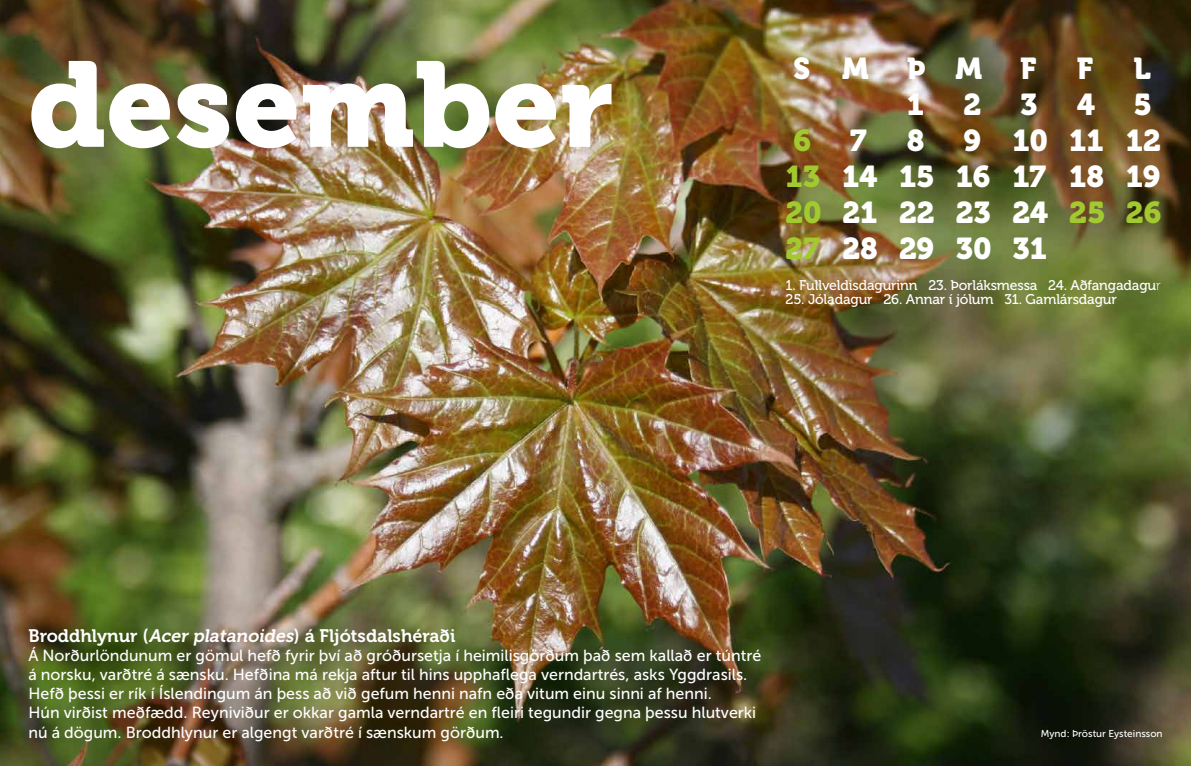
<style>
.page{position:relative;width:1191px;height:766px;background:#fff}
.page>*{position:absolute;margin:0;border:0;box-sizing:border-box;transform-origin:0 0}
.t1{font:120px "Museo 900";color:#fff}
.t2{font:30px/36px "Museo 900";letter-spacing:-.005em;color:#fff;text-align:justify}
.t3{font:30px "Museo 900";color:#a2c930}
.t4{font:18px "Museo 700";color:#fff}
.t5{font:16px/19.2px "Museo Sans 500";color:#fff}
.t6{font:14px "Museo 500";letter-spacing:-.01em;color:#fff}
.t7{font:10px "Museo Sans 500";color:#fff}
.s1{color:#a2c930}
.s2{font-family:"Museo 100"}
.s3{font-style:italic}
</style>
<div class="page">
<img style="left:0;top:0;width:1191px;height:765px">
<h1 class="t1" style="left:28px;top:37px;width:587px">desember</h1>
<h2 class="t2" style="left:793px;top:51px;width:77px">S M</h2>
<h2 class="t2" style="left:906px;top:51px;width:77px">Þ M</h2>
<h2 class="t2" style="left:1020px;top:51px;width:18px">F</h2>
<h2 class="t2" style="left:1076px;top:51px;width:18px">F</h2>
<h2 class="t2" style="left:1133px;top:51px;width:19px">L</h2>
<h2 class="t2" style="left:906px;top:87px;width:19px">1</h2>
<h2 class="t2" style="left:963px;top:87px;width:19px">2</h2>
<h2 class="t2" style="left:1020px;top:87px;width:19px">3</h2>
<h2 class="t2" style="left:1077px;top:87px;width:20px">4</h2>
<h2 class="t2" style="left:1133px;top:87px;width:20px">5</h2>
<h2 class="t3" style="left:793px;top:124px;width:19px">6</h2>
<h2 class="t2" style="left:850px;top:123px;width:18px">7</h2>
<h2 class="t2" style="left:906px;top:123px;width:19px">8</h2>
<h2 class="t2" style="left:785px;top:123px;width:377px;text-indent:178px">9 10 11 12<br><span class="s1">13</span> 14 15 16 17 18 19<br><span class="s1">20</span> 21 22 23 24 <span class="s1">25 26<br>27</span> 28 29 30 31</h2>
<p class="t6" style="left:785px;top:277px;width:377px">1. Fullveldisdagurinn 23. Þorláksmessa 24. Aðfangadagu<span class="s2">r</span></p>
<p class="t6" style="left:785px;top:291px;width:333px">25. Jóladagur 26. Annar í jólum 31. Gamlársdagur</p>
<p class="t4" style="left:28px;top:625px;width:428px">Broddhlynur (<span class="s3">Acer platanoides</span>) á Fljótsdalshéraði</p>
<p class="t5" style="left:28px;top:645px;width:734px">Á Norðurlöndunum er gömul hefð fyrir því að gróðursetja í heimilisgörðum það sem kallað er túntré á norsku, varðtré á sænsku. Hefðina má rekja aftur til hins upphaflega verndartrés, asks Yggdrasils.<br>Hefð þessi er rík í Íslendingum án þess að við gefum henni nafn eða vitum einu sinni af henni.<br>Hún virðist meðfædd. Reyniviður er okkar gamla verndartré en fleiri tegundir gegna þessu hlutverki nú á dögum. Broddhlynur er algengt varðtré í sænskum görðum.</p>
<p class="t7" style="left:1040px;top:727px;width:123px">Mynd: Þröstur Eysteinsson</p>
</div>
